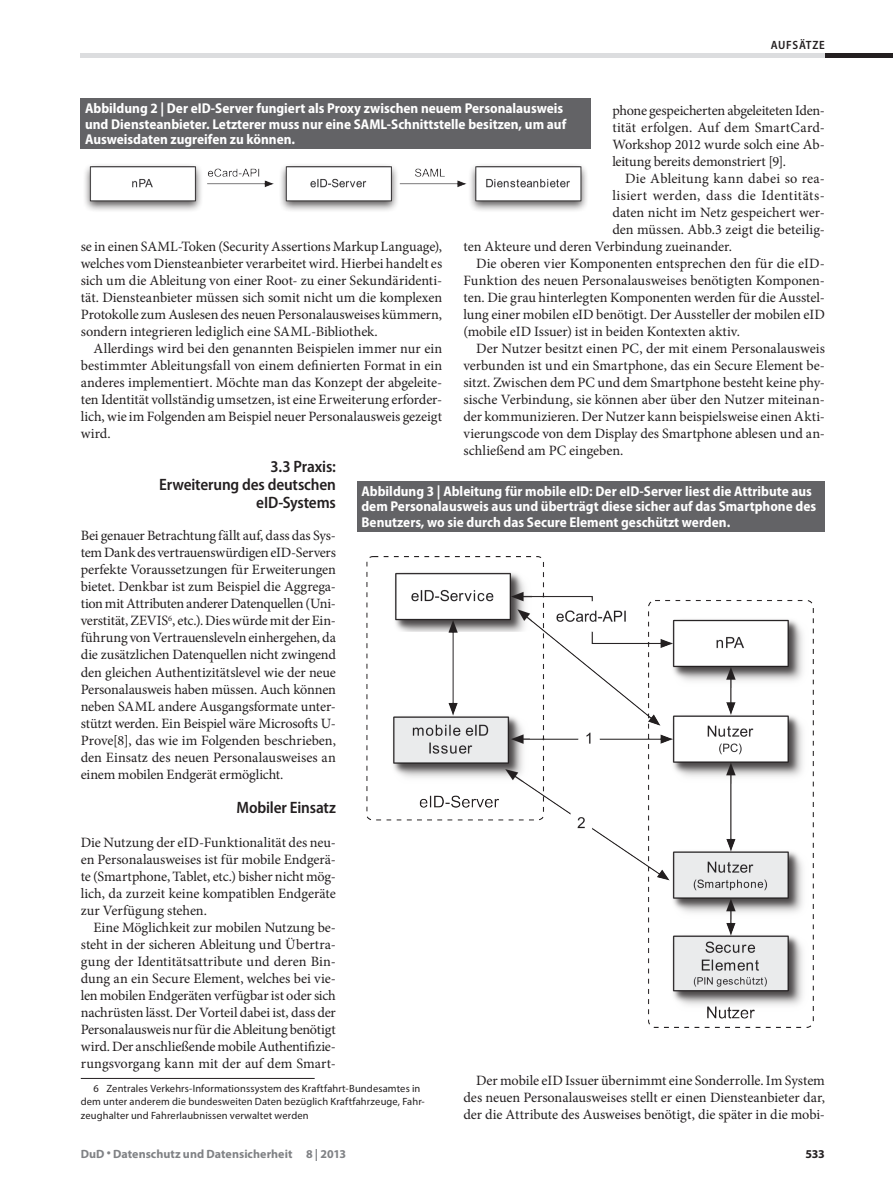
<style>
.page{position:relative;width:893px;height:1187px;background:#fff}
.page>*{position:absolute;margin:0;border:0;box-sizing:border-box;transform-origin:0 0}
.t1{font:600 semi-condensed 16.5px/18px "Myriad Pro";letter-spacing:-.01em;color:#231f20;text-align:right}
.t2{font:14.25px/17px "Minion Pro";letter-spacing:-.005em;color:#231f20;text-align:justify}
.t3{font:700 semi-condensed 14.25px/15.8px "Myriad Pro";color:#fff}
.t4{font:14.25px "Minion Pro";letter-spacing:.025em;color:#231f20}
.t5{font:14.25px "Minion Pro";letter-spacing:.015em;color:#231f20}
.t6{font:700 12px "Myriad Pro";letter-spacing:.005em;color:#808285}
.t7{font:600 semi-condensed 12px "Myriad Pro";letter-spacing:.06em;color:#231f20}
.t8{font:700 12px "Myriad Pro";color:#231f20}
.t9{font:10.5px/13.5px "Myriad Pro";letter-spacing:.01em;color:#231f20}
</style>
<div class="page">
<hr style="left:81px;top:1077px;width:234px;height:1px;background:#231f20">
<div style="left:81px;top:98px;width:510px;height:51px;background:#636366"></div>
<img style="left:85px;top:165px;width:502px;height:46px">
<div style="left:357px;top:480px;width:468px;height:51px;background:#636366"></div>
<img style="left:366px;top:556px;width:448px;height:471px">
<hr style="left:825px;top:53px;width:68px;height:4px;background:#231f20">
<hr style="left:81px;top:53px;width:744px;height:4px;background:#dcdddf">
<p class="t7" style="left:771px;top:39px;width:55px">AUFSÄTZE</p>
<p class="t3" style="left:85px;top:100px;width:483px">Abbildung 2 | Der eID-Server fungiert als Proxy zwischen neuem Personalausweis und Diensteanbieter. Letzterer muss nur eine SAML-Schnittstelle besitzen, um auf<br>Ausweisdaten zugreifen zu können.</p>
<p class="t2" style="left:612px;top:102px;width:214px">phone gespeicherten abgeleiteten Iden&shy;tität erfolgen. Auf dem SmartCard-Workshop 2012 wurde solch eine Ab&shy;leitung bereits demonstriert [9].</p>
<p class="t5" style="left:625px;top:169px;width:201px">Die Ableitung kann dabei so rea-</p>
<p class="t4" style="left:612px;top:186px;width:214px">lisiert werden, dass die Identitäts-</p>
<p class="t2" style="left:612px;top:204px;width:214px">daten nicht im Netz gespeichert wer-</p>
<p class="t2" style="left:612px;top:221px;width:214px">den müssen. Abb.3 zeigt die beteilig-</p>
<p class="t2" style="left:463px;top:238px;width:270px">ten Akteure und deren Verbindung zueinander.</p>
<p class="t2" style="left:476px;top:255px;width:350px">Die oberen vier Komponenten entsprechen den für die eID-</p>
<p class="t2" style="left:463px;top:272px;width:363px">Funktion des neuen Personalausweises benötigten Komponen-</p>
<p class="t2" style="left:463px;top:289px;width:363px">ten. Die grau hinterlegten Komponenten werden für die Ausstel-</p>
<p class="t2" style="left:463px;top:306px;width:363px">lung einer mobilen eID benötigt. Der Aussteller der mobilen eID</p>
<p class="t2" style="left:463px;top:323px;width:278px">(mobile eID Issuer) ist in beiden Kontexten aktiv.</p>
<p class="t2" style="left:476px;top:340px;width:350px">Der Nutzer besitzt einen PC, der mit einem Personalausweis</p>
<p class="t2" style="left:463px;top:357px;width:363px">verbunden ist und ein Smartphone, das ein Secure Element be-</p>
<p class="t2" style="left:463px;top:374px;width:363px">sitzt. Zwischen dem PC und dem Smartphone besteht keine phy-</p>
<p class="t2" style="left:463px;top:391px;width:363px">sische Verbindung, sie können aber über den Nutzer miteinan-</p>
<p class="t2" style="left:463px;top:408px;width:363px">der kommunizieren. Der Nutzer kann beispielsweise einen Akti-</p>
<p class="t2" style="left:463px;top:425px;width:363px">vierungscode von dem Display des Smartphone ablesen und an-</p>
<p class="t2" style="left:463px;top:442px;width:162px">schließend am PC eingeben.</p>
<p class="t2" style="left:81px;top:238px;width:363px">se in einen SAML-Token (Security Assertions Markup Language), welches vom Diensteanbieter verarbeitet wird. Hierbei handelt es sich um die Ableitung von einer Root- zu einer Sekundäridenti&shy;tät. Diensteanbieter müssen sich somit nicht um die komplexen Protokolle zum Auslesen des neuen Personalausweises kümmern, sondern integrieren lediglich eine SAML-Bibliothek.</p>
<p class="t2" style="left:81px;top:340px;width:363px;text-indent:13px">Allerdings wird bei den genannten Beispielen immer nur ein bestimmter Ableitungsfall von einem definierten Format in ein anderes implementiert. Möchte man das Konzept der abgeleite&shy;ten Identität vollständig umsetzen, ist eine Erweiterung erforder&shy;lich, wie im Folgenden am Beispiel neuer Personalausweis gezeigt wird.</p>
<p class="t1" style="left:159px;top:458px;width:178px">3.3 Praxis:<br>Erweiterung des deutschen eID-Systems</p>
<p class="t2" style="left:81px;top:527px;width:257px">Bei genauer Betrachtung fällt auf, dass das Sys&shy;tem Dank des vertrauenswürdigen eID-Servers perfekte Voraussetzungen für Erweiterungen bietet. Denkbar ist zum Beispiel die Aggrega&shy;tion mit Attributen anderer Datenquellen (Uni&shy;verstität, ZEVIS<sup>6</sup>, etc.). Dies würde mit der Ein&shy;führung von Vertrauensleveln einhergehen, da die zusätzlichen Datenquellen nicht zwingend den gleichen Authentizitätslevel wie der neue Personalausweis haben müssen. Auch können neben SAML andere Ausgangsformate unter&shy;stützt werden. Ein Beispiel wäre Microsofts U-Prove[8], das wie im Folgenden beschrieben, den Einsatz des neuen Personalausweises an einem mobilen Endgerät ermöglicht.</p>
<p class="t1" style="left:237px;top:798px;width:101px">Mobiler Einsatz</p>
<p class="t2" style="left:81px;top:833px;width:257px">Die Nutzung der eID-Funktionalität des neu&shy;en Personalausweises ist für mobile Endgerä&shy;te (Smartphone, Tablet, etc.) bisher nicht mög&shy;lich, da zurzeit keine kompatiblen Endgeräte zur Verfügung stehen.</p>
<p class="t2" style="left:81px;top:918px;width:257px;text-indent:13px">Eine Möglichkeit zur mobilen Nutzung be&shy;steht in der sicheren Ableitung und Übertra&shy;gung der Identitätsattribute und deren Bin&shy;dung an ein Secure Element, welches bei vie&shy;len mobilen Endgeräten verfügbar ist oder sich nachrüsten lässt. Der Vorteil dabei ist, dass der Personalausweis nur für die Ableitung benötigt wird. Der anschließende mobile Authentifizie&shy;rungsvorgang kann mit der auf dem Smart-</p>
<p class="t9" style="left:81px;top:1081px;width:346px;text-indent:13px">6 Zentrales Verkehrs-Informationssystem des Kraftfahrt-Bundesamtes in dem unter anderem die bundesweiten Daten bezüglich Kraftfahrzeuge, Fahr&shy;zeughalter und Fahrerlaubnissen verwaltet werden</p>
<p class="t3" style="left:361px;top:483px;width:456px">Abbildung 3 | Ableitung für mobile eID: Der eID-Server liest die Attribute aus dem Personalausweis aus und überträgt diese sicher auf das Smartphone des<br>Benutzers, wo sie durch das Secure Element geschützt werden.</p>
<p class="t2" style="left:463px;top:1071px;width:363px;text-indent:13px">Der mobile eID Issuer übernimmt eine Sonderrolle. Im System des neuen Personalausweises stellt er einen Diensteanbieter dar, der die Attribute des Ausweises benötigt, die später in die mobi-</p>
<p class="t6" style="left:81px;top:1145px;width:267px">DuD • Datenschutz und Datensicherheit 8 | 2013</p>
<p class="t8" style="left:805px;top:1145px;width:21px">533</p>
</div>
